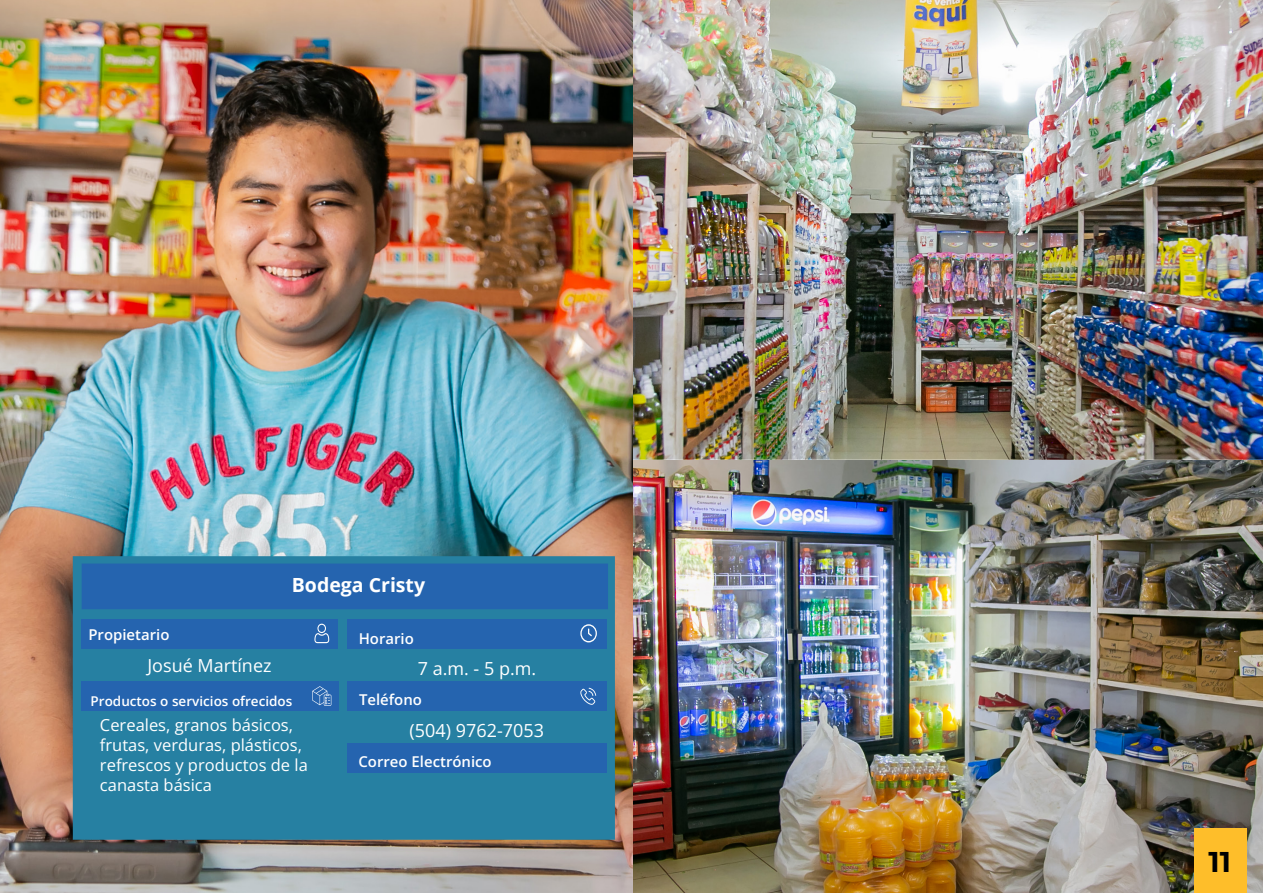
<style>
.page{position:relative;width:1263px;height:893px;background:#fff}
.page>*{position:absolute;margin:0;border:0;box-sizing:border-box;transform-origin:0 0}
.t1{font:700 28.5px "Montserrat";color:#000001}
.t2{font:700 19.5px "Open Sans";color:#fff}
.t3{font:18px "Open Sans";color:#fff}
.t4{font:16.5px/19.8px "Open Sans";color:#fff}
.t5{font:600 15px "Open Sans";color:#fff}
.t6{font:600 13.5px "Open Sans";color:#fff}
</style>
<div class="page">
<img style="left:0;top:0;width:1263px;height:893px">
<div style="left:73px;top:556px;width:542px;height:284px;background:#2680a2"></div>
<div style="left:82px;top:564px;width:526px;height:45px;background:#2564af"></div>
<div style="left:81px;top:619px;width:257px;height:30px;background:#2564af"></div>
<div style="left:81px;top:681px;width:258px;height:29px;background:#2564af"></div>
<div style="left:347px;top:619px;width:260px;height:30px;background:#2564af"></div>
<div style="left:347px;top:681px;width:260px;height:29px;background:#2564af"></div>
<svg style="left:580px;top:688px;width:16px;height:17px"></svg>
<svg style="left:580px;top:624px;width:17px;height:18px"></svg>
<svg style="left:314px;top:624px;width:15px;height:19px"></svg>
<svg style="left:312px;top:686px;width:19px;height:20px"></svg>
<div style="left:347px;top:743px;width:260px;height:29px;background:#2564af"></div>
<div style="left:1193px;top:828px;width:53px;height:65px;background:#febe2a"></div>
<p class="t5" style="left:88px;top:624px;width:83px">Propietario</p>
<p class="t3" style="left:147px;top:653px;width:126px">Josué Martínez</p>
<p class="t2" style="left:292px;top:571px;width:135px">Bodega Cristy</p>
<p class="t5" style="left:359px;top:628px;width:57px">Horario</p>
<p class="t3" style="left:418px;top:656px;width:120px">7 a.m. - 5 p.m.</p>
<p class="t6" style="left:91px;top:691px;width:203px">Productos o servicios ofrecidos</p>
<p class="t5" style="left:359px;top:689px;width:64px">Teléfono</p>
<p class="t4" style="left:100px;top:715px;width:209px">Cereales, granos básicos, frutas, verduras, plásticos, refrescos y productos de la canasta básica</p>
<p class="t3" style="left:410px;top:718px;width:136px">(504) 9762-7053</p>
<p class="t5" style="left:358px;top:751px;width:135px">Correo Electrónico</p>
<p class="t1" style="left:1208px;top:841px;width:24px">11</p>
</div>
